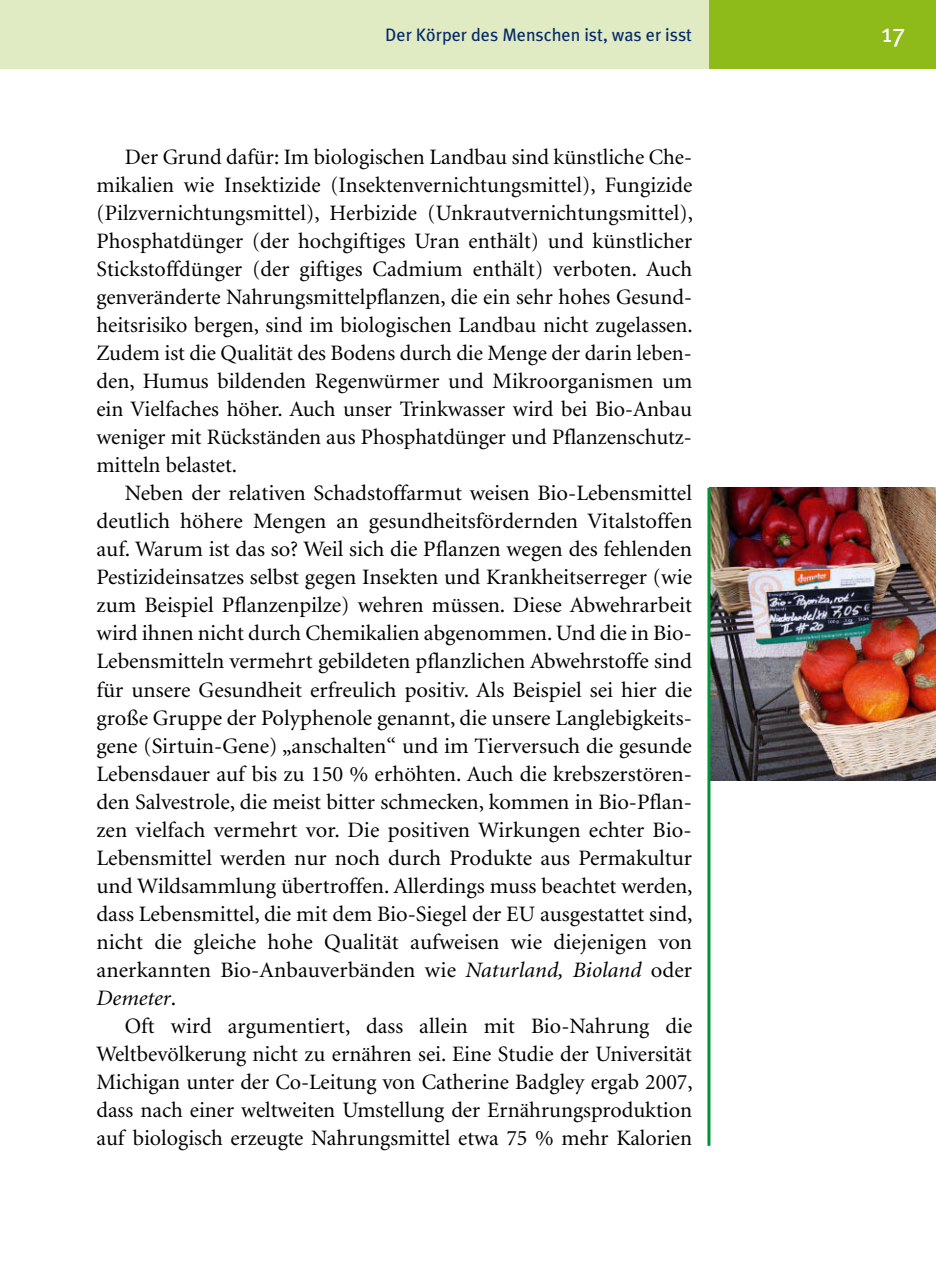
<style>
.page{position:relative;width:936px;height:1282px;background:#fff}
.page>*{position:absolute;margin:0;border:0;box-sizing:border-box;transform-origin:0 0}
.t1{font:26px "Meta Plus";color:#fff}
.t2{font:22px/28px "Minion";color:#000;text-align:justify}
.t3{font:18px "Meta Plus";color:#052a68}
.s1{font-style:italic}
</style>
<div class="page">
<div style="left:0;top:0;width:709px;height:68px;background:#e0eac3"></div>
<div style="left:709px;top:0;width:226px;height:68px;background:#8eba1a"></div>
<img style="left:710px;top:488px;width:225px;height:292px">
<hr style="left:707px;top:488px;width:3px;height:657px;background:#009236">
<p class="t3" style="left:385px;top:24px;width:308px">Der Körper des Menschen ist, was er isst</p>
<p class="t1" style="left:881px;top:17px;width:25px">17</p>
<p class="t2" style="left:96px;top:145px;width:598px;text-indent:28px">Der Grund dafür: Im biologischen Landbau sind künstliche Che&shy;mikalien wie Insektizide (Insektenvernichtungsmittel), Fungizide (Pilzvernichtungsmittel), Herbizide (Unkrautvernichtungsmittel), Phosphatdünger (der hochgiftiges Uran enthält) und künstlicher Stickstoffdünger (der giftiges Cadmium enthält) verboten. Auch genveränderte Nahrungsmittelpflanzen, die ein sehr hohes Gesund&shy;heitsrisiko bergen, sind im biologischen Landbau nicht zugelassen.<br>Zudem ist die Qualität des Bodens durch die Menge der darin leben&shy;den, Humus bildenden Regenwürmer und Mikroorganismen um ein Vielfaches höher. Auch unser Trinkwasser wird bei Bio-Anbau weniger mit Rückständen aus Phosphatdünger und Pflanzenschutz&shy;mitteln belastet.</p>
<p class="t2" style="left:96px;top:481px;width:597px;text-indent:28px">Neben der relativen Schadstoffarmut weisen Bio-Lebensmittel deutlich höhere Mengen an gesundheitsfördernden Vitalstoffen auf. Warum ist das so? Weil sich die Pflanzen wegen des fehlenden Pestizideinsatzes selbst gegen Insekten und Krankheitserreger (wie zum Beispiel Pflanzenpilze) wehren müssen. Diese Abwehrarbeit wird ihnen nicht durch Chemikalien abgenommen. Und die in Bio-Lebensmitteln vermehrt gebildeten pflanzlichen Abwehrstoffe sind für unsere Gesundheit erfreulich positiv. Als Beispiel sei hier die große Gruppe der Polyphenole genannt, die unsere Langlebigkeits&shy;gene (Sirtuin-Gene) „anschalten“ und im Tierversuch die gesunde Lebensdauer auf bis zu 150 % erhöhten. Auch die krebszerstören&shy;den Salvestrole, die meist bitter schmecken, kommen in Bio-Pflan&shy;zen vielfach vermehrt vor. Die positiven Wirkungen echter Bio-Lebensmittel werden nur noch durch Produkte aus Permakultur und Wildsammlung übertroffen. Allerdings muss beachtet werden, dass Lebensmittel, die mit dem Bio-Siegel der EU ausgestattet sind, nicht die gleiche hohe Qualität aufweisen wie diejenigen von anerkannten Bio-Anbauverbänden wie <span class="s1">Naturland, Bioland</span> oder <span class="s1">Demeter</span>.</p>
<p class="t2" style="left:96px;top:1013px;width:597px;text-indent:28px">Oft wird argumentiert, dass allein mit Bio-Nahrung die Welt bevölkerung nicht zu ernähren sei. Eine Studie der Universität Michigan unter der Co-Leitung von Catherine Badgley ergab 2007, dass nach einer weltweiten Umstellung der Ernährungsproduktion auf biologisch erzeugte Nahrungsmittel etwa 75 % mehr Kalorien</p>
</div>
